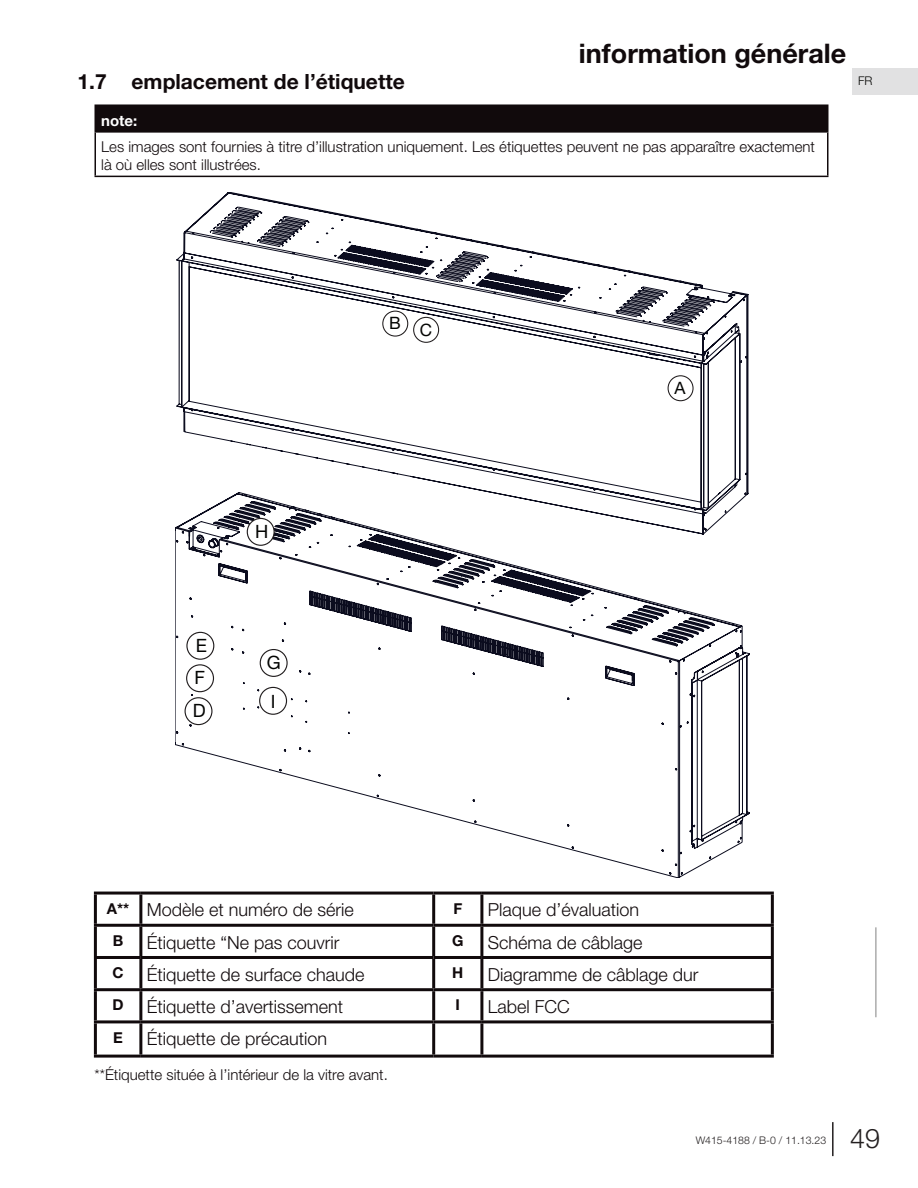
<style>
.page{position:relative;width:918px;height:1188px;background:#fff}
.page>*{position:absolute;margin:0;border:0;box-sizing:border-box;transform-origin:0 0}
.t1{font:700 27px "Helvetica Neue";color:#110a0c}
.t2{font:300 27px "Helvetica Neue";color:#231f20}
.t3{font:700 21px "Helvetica Neue";color:#110a0c}
.t4{font:18.3px "Helvetica Neue";color:#040503}
.t5{font:300 18px "Helvetica Neue";color:#110a0c}
.t6{font:17.1px "Helvetica Neue";color:#040503}
.t7{font:300 15px/18px "Helvetica Neue";color:#110a0c}
.t8{font:700 15px "Helvetica Neue";color:#110a0c}
.t9{font:700 15px "Helvetica Neue";color:#fff}
.t10{font:300 12px "Helvetica Neue";color:#040503}
.t11{font:300 10.5px "Helvetica Neue";color:#231f20}
</style>
<div class="page">
<hr style="left:832px;top:1122px;width:2px;height:34px;background:#231f20">
<div style="left:853px;top:68px;width:65px;height:26px;background:#e1e1e2"></div>
<div style="left:95px;top:105px;width:733px;height:27px;background:#110a0c"></div>
<hr style="left:94px;top:104px;width:735px;height:2px;background:#110a0c">
<hr style="left:94px;top:106px;width:2px;height:25px;background:#110a0c">
<hr style="left:827px;top:106px;width:2px;height:25px;background:#110a0c">
<hr style="left:94px;top:131px;width:735px;height:2px;background:#110a0c">
<hr style="left:94px;top:133px;width:2px;height:43px;background:#110a0c">
<hr style="left:827px;top:133px;width:2px;height:43px;background:#110a0c">
<hr style="left:94px;top:176px;width:735px;height:1px;background:#110a0c">
<hr style="left:94px;top:892px;width:47px;height:3px;background:#110a0c">
<hr style="left:94px;top:895px;width:3px;height:29px;background:#110a0c">
<hr style="left:141px;top:892px;width:293px;height:3px;background:#110a0c">
<hr style="left:139px;top:895px;width:3px;height:29px;background:#110a0c">
<hr style="left:434px;top:892px;width:48px;height:3px;background:#110a0c">
<hr style="left:432px;top:895px;width:3px;height:29px;background:#110a0c">
<hr style="left:482px;top:892px;width:292px;height:3px;background:#110a0c">
<hr style="left:480px;top:895px;width:3px;height:29px;background:#110a0c">
<hr style="left:771px;top:895px;width:3px;height:29px;background:#110a0c">
<hr style="left:94px;top:924px;width:47px;height:3px;background:#110a0c">
<hr style="left:94px;top:927px;width:3px;height:29px;background:#110a0c">
<hr style="left:141px;top:924px;width:293px;height:3px;background:#110a0c">
<hr style="left:139px;top:927px;width:3px;height:29px;background:#110a0c">
<hr style="left:434px;top:924px;width:48px;height:3px;background:#110a0c">
<hr style="left:432px;top:927px;width:3px;height:29px;background:#110a0c">
<hr style="left:482px;top:924px;width:292px;height:3px;background:#110a0c">
<hr style="left:480px;top:927px;width:3px;height:29px;background:#110a0c">
<hr style="left:771px;top:927px;width:3px;height:29px;background:#110a0c">
<hr style="left:94px;top:956px;width:47px;height:3px;background:#110a0c">
<hr style="left:94px;top:959px;width:3px;height:29px;background:#110a0c">
<hr style="left:141px;top:956px;width:293px;height:3px;background:#110a0c">
<hr style="left:139px;top:959px;width:3px;height:29px;background:#110a0c">
<hr style="left:434px;top:956px;width:48px;height:3px;background:#110a0c">
<hr style="left:432px;top:959px;width:3px;height:29px;background:#110a0c">
<hr style="left:482px;top:956px;width:292px;height:3px;background:#110a0c">
<hr style="left:480px;top:959px;width:3px;height:29px;background:#110a0c">
<hr style="left:771px;top:959px;width:3px;height:29px;background:#110a0c">
<hr style="left:94px;top:988px;width:47px;height:3px;background:#110a0c">
<hr style="left:94px;top:991px;width:3px;height:29px;background:#110a0c">
<hr style="left:141px;top:988px;width:293px;height:3px;background:#110a0c">
<hr style="left:139px;top:991px;width:3px;height:29px;background:#110a0c">
<hr style="left:434px;top:988px;width:48px;height:3px;background:#110a0c">
<hr style="left:432px;top:991px;width:3px;height:29px;background:#110a0c">
<hr style="left:482px;top:988px;width:292px;height:3px;background:#110a0c">
<hr style="left:480px;top:991px;width:3px;height:29px;background:#110a0c">
<hr style="left:771px;top:991px;width:3px;height:29px;background:#110a0c">
<hr style="left:94px;top:1020px;width:47px;height:3px;background:#110a0c">
<hr style="left:94px;top:1023px;width:3px;height:32px;background:#110a0c">
<hr style="left:141px;top:1020px;width:293px;height:3px;background:#110a0c">
<hr style="left:139px;top:1023px;width:3px;height:32px;background:#110a0c">
<hr style="left:434px;top:1020px;width:48px;height:3px;background:#110a0c">
<hr style="left:432px;top:1023px;width:3px;height:32px;background:#110a0c">
<hr style="left:482px;top:1020px;width:292px;height:3px;background:#110a0c">
<hr style="left:480px;top:1023px;width:3px;height:32px;background:#110a0c">
<hr style="left:771px;top:1023px;width:3px;height:32px;background:#110a0c">
<hr style="left:94px;top:1055px;width:47px;height:3px;background:#110a0c">
<hr style="left:141px;top:1055px;width:293px;height:3px;background:#110a0c">
<hr style="left:434px;top:1055px;width:48px;height:3px;background:#110a0c">
<hr style="left:482px;top:1055px;width:292px;height:3px;background:#110a0c">
<svg style="left:177px;top:192px;width:571px;height:301px"></svg>
<div style="left:668px;top:375px;width:26px;height:26px;border:1px solid #211d1e;border-radius:50%"></div>
<div style="left:413px;top:317px;width:26px;height:26px;border:1px solid #211d1e;border-radius:50%"></div>
<div style="left:382px;top:311px;width:26px;height:26px;border:1px solid #211d1e;border-radius:50%"></div>
<svg style="left:175px;top:493px;width:575px;height:385px"></svg>
<div style="left:187px;top:665px;width:26px;height:27px;background:#fff;border-radius:50%"></div>
<div style="left:186px;top:664px;width:28px;height:28px;border:1px solid #211d1e;border-radius:50%"></div>
<div style="left:247px;top:518px;width:27px;height:27px;background:#fff;border-radius:50%"></div>
<div style="left:247px;top:518px;width:28px;height:28px;border:1px solid #211d1e;border-radius:50%"></div>
<div style="left:260px;top:687px;width:27px;height:27px;background:#fff;border-radius:50%"></div>
<div style="left:259px;top:687px;width:28px;height:28px;border:1px solid #211d1e;border-radius:50%"></div>
<div style="left:260px;top:650px;width:27px;height:26px;background:#fff;border-radius:50%"></div>
<div style="left:260px;top:649px;width:28px;height:28px;border:1px solid #211d1e;border-radius:50%"></div>
<div style="left:187px;top:632px;width:27px;height:27px;background:#fff;border-radius:50%"></div>
<div style="left:186px;top:632px;width:28px;height:28px;border:1px solid #211d1e;border-radius:50%"></div>
<div style="left:185px;top:698px;width:27px;height:27px;background:#fff;border-radius:50%"></div>
<div style="left:185px;top:697px;width:28px;height:28px;border:1px solid #211d1e;border-radius:50%"></div>
<hr style="left:876px;top:927px;width:1px;height:90px;background:#838283">
<h1 class="t1" style="left:579px;top:32px;width:269px">information générale</h1>
<p class="t3" style="left:78px;top:65px;width:329px">1.7 emplacement de l’étiquette</p>
<p class="t10" style="left:858px;top:71px;width:16px">FR</p>
<p class="t9" style="left:101px;top:109px;width:38px">note:</p>
<p class="t7" style="left:101px;top:137px;width:715px">Les images sont fournies à titre d’illustration uniquement. Les étiquettes peuvent ne pas apparaître exactement là où elles sont illustrées.</p>
<p class="t4" style="left:196px;top:632px;width:13px">E</p>
<p class="t4" style="left:194px;top:665px;width:12px">F</p>
<p class="t4" style="left:193px;top:698px;width:14px">D</p>
<p class="t4" style="left:255px;top:518px;width:15px">H</p>
<p class="t4" style="left:267px;top:649px;width:15px">G</p>
<p class="t4" style="left:271px;top:688px;width:6px">I</p>
<p class="t6" style="left:389px;top:311px;width:13px">B</p>
<p class="t6" style="left:420px;top:317px;width:14px">C</p>
<p class="t6" style="left:675px;top:375px;width:13px">A</p>
<p class="t5" style="left:107px;top:896px;width:249px"><sup>A**</sup> Modèle et numéro de série</p>
<p class="t8" style="left:453px;top:897px;width:10px">F</p>
<p class="t5" style="left:488px;top:896px;width:153px">Plaque d’évaluation</p>
<p class="t8" style="left:113px;top:929px;width:12px">B</p>
<p class="t5" style="left:147px;top:928px;width:194px">Étiquette “Ne pas couvrir</p>
<p class="t8" style="left:452px;top:929px;width:13px">G</p>
<p class="t5" style="left:488px;top:928px;width:156px">Schéma de câblage</p>
<p class="t8" style="left:113px;top:961px;width:13px">C</p>
<p class="t5" style="left:147px;top:960px;width:219px">Étiquette de surface chaude</p>
<p class="t8" style="left:452px;top:961px;width:13px">H</p>
<p class="t5" style="left:488px;top:960px;width:212px">Diagramme de câblage dur</p>
<p class="t8" style="left:113px;top:993px;width:13px">D</p>
<p class="t5" style="left:147px;top:992px;width:198px">Étiquette d’avertissement</p>
<p class="t8" style="left:456px;top:993px;width:6px">I</p>
<p class="t5" style="left:488px;top:992px;width:84px">Label FCC</p>
<p class="t8" style="left:113px;top:1025px;width:11px">E</p>
<p class="t5" style="left:147px;top:1024px;width:182px">Étiquette de précaution</p>
<p class="t7" style="left:94px;top:1065px;width:295px">**Étiquette située à l’intérieur de la vitre avant.</p>
<p class="t11" style="left:696px;top:1132px;width:132px">W415-4188 / B-0 / 11.13.23</p>
<h1 class="t2" style="left:850px;top:1116px;width:32px">49</h1>
</div>
